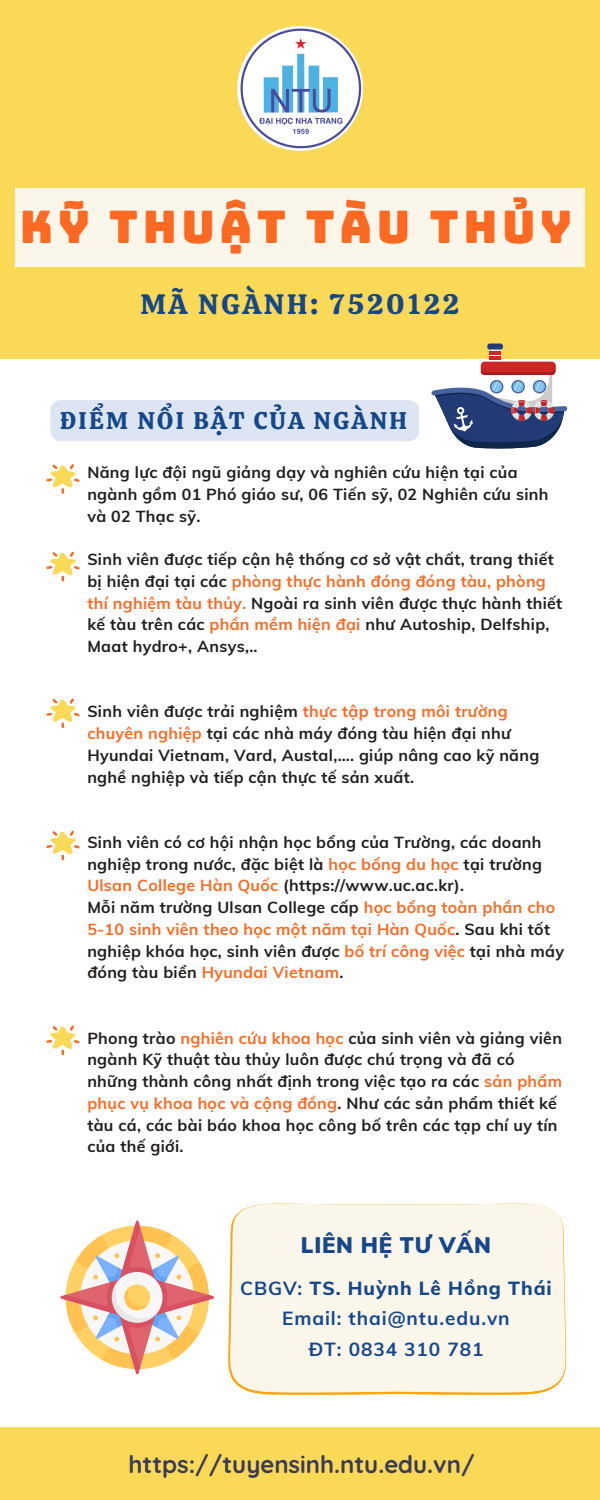
<style>
.page{position:relative;width:600px;height:1500px;background:#fff}
.page>*{position:absolute;margin:0;border:0;box-sizing:border-box;transform-origin:0 0}
.t1{font:45px "Bungee";letter-spacing:.1em;color:#fc6922}
.t2{font:28px "Calistoga";letter-spacing:.1em;color:#15478b}
.t3{font:700 24px "Quicksand";color:#3a3a5a}
.t4{font:24px "Calistoga";letter-spacing:.1em;color:#15478b}
.t5{font:900 22px "Muli";letter-spacing:.035em;color:#15478b}
.t6{font:700 19px/30.8px "Muli";letter-spacing:.05em;color:#15478b;text-align:center}
.t7{font:700 16px/21.8px "Muli";letter-spacing:.02em;color:#211d1b}
.s1{color:#fc6922}
.s2{font-weight:800}
</style>
<div class="page">
<div style="left:0;top:0;width:600px;height:359px;background:#fad957"></div>
<div style="left:0;top:1427px;width:600px;height:73px;background:#fad957"></div>
<img style="left:237px;top:26px;width:127px;height:125px">
<div style="left:15px;top:188px;width:570px;height:78px;background:#faf6ea"></div>
<svg style="left:46px;top:464px;width:34px;height:30px"></svg>
<svg style="left:46px;top:551px;width:34px;height:30px"></svg>
<svg style="left:46px;top:1025px;width:34px;height:30px"></svg>
<svg style="left:46px;top:698px;width:34px;height:30px"></svg>
<svg style="left:46px;top:830px;width:34px;height:30px"></svg>
<div style="left:490px;top:347px;width:11px;height:17px;background:#fff"></div>
<div style="left:487px;top:344px;width:16px;height:6px;background:#223a76;border-radius:3px"></div>
<svg style="left:431px;top:351px;width:136px;height:98px"></svg>
<svg style="left:60px;top:1220px;width:154px;height:155px"></svg>
<svg style="left:228px;top:1273px;width:339px;height:122px"></svg>
<div style="left:230px;top:1203px;width:336px;height:189px;background:#faf6ea"></div>
<div style="left:50px;top:400px;width:369px;height:41px;background:#dce5f1;border-radius:10px"></div>
<h1 class="t1" style="left:20px;top:204px;width:554px">KỸ THUẬT TÀU THỦY</h1>
<h2 class="t2" style="left:141px;top:286px;width:320px">MÃ NGÀNH: 7520122</h2>
<h3 class="t4" style="left:60px;top:405px;width:349px">ĐIỂM NỔI BẬT CỦA NGÀNH</h3>
<p class="t7" style="left:87px;top:461px;width:463px">Năng lực đội ngũ giảng dạy và nghiên cứu hiện tại của ngành gồm 01 Phó giáo sư, 06 Tiến sỹ, 02 Nghiên cứu sinh và 02 Thạc sỹ.</p>
<p class="t7" style="left:87px;top:548px;width:476px">Sinh viên được tiếp cận hệ thống cơ sở vật chất, trang thiết bị hiện đại tại các <span class="s1">phòng thực hành đóng đóng tàu, phòng thí nghiệm tàu thủy.</span> Ngoài ra sinh viên được thực hành thiết kế tàu trên các <span class="s1">phần mềm hiện đại</span> như Autoship, Delfship, Maat hydro+, Ansys,..</p>
<p class="t7" style="left:87px;top:700px;width:454px">Sinh viên được trải nghiệm <span class="s1">thực tập trong môi trường chuyên nghiệp</span> tại các nhà máy đóng tàu hiện đại như Hyundai Vietnam, Vard, Austal,…. giúp nâng cao kỹ năng nghề nghiệp và tiếp cận thực tế sản xuất.</p>
<p class="t7" style="left:87px;top:831px;width:478px">Sinh viên có cơ hội nhận học bổng của Trường, các doanh nghiệp trong nước, đặc biệt là <span class="s1">học bổng du học</span> tại trường <span class="s1">Ulsan College Hàn Quốc</span> (https://www.uc.ac.kr).<br>Mỗi năm trường Ulsan College cấp <span class="s1">học bổng toàn phần cho 5-10 sinh viên theo học một năm tại Hàn Quốc</span>. Sau khi tốt nghiệp khóa học, sinh viên được <span class="s1">bố trí công việc</span> tại nhà máy đóng tàu biển <span class="s1">Hyundai Vietnam</span>.</p>
<p class="t7" style="left:87px;top:1027px;width:476px">Phong trào <span class="s1">nghiên cứu khoa học</span> của sinh viên và giảng viên ngành Kỹ thuật tàu thủy luôn được chú trọng và đã có những thành công nhất định trong việc tạo ra các <span class="s1">sản phẩm phục vụ khoa học và cộng đồng</span>. Như các sản phẩm thiết kế tàu cá, các bài báo khoa học công bố trên các tạp chí uy tín của thế giới.</p>
<h3 class="t5" style="left:301px;top:1231px;width:192px">LIÊN HỆ TƯ VẤN</h3>
<p class="t6" style="left:240px;top:1272px;width:313px">CBGV: <span class="s2">TS. Huỳnh Lê Hồng Thái<br></span>Email: thai@ntu.edu.vn<br>ĐT: 0834 310 781</p>
<h3 class="t3" style="left:128px;top:1449px;width:348px">https://tuyensinh.ntu.edu.vn/</h3>
</div>
